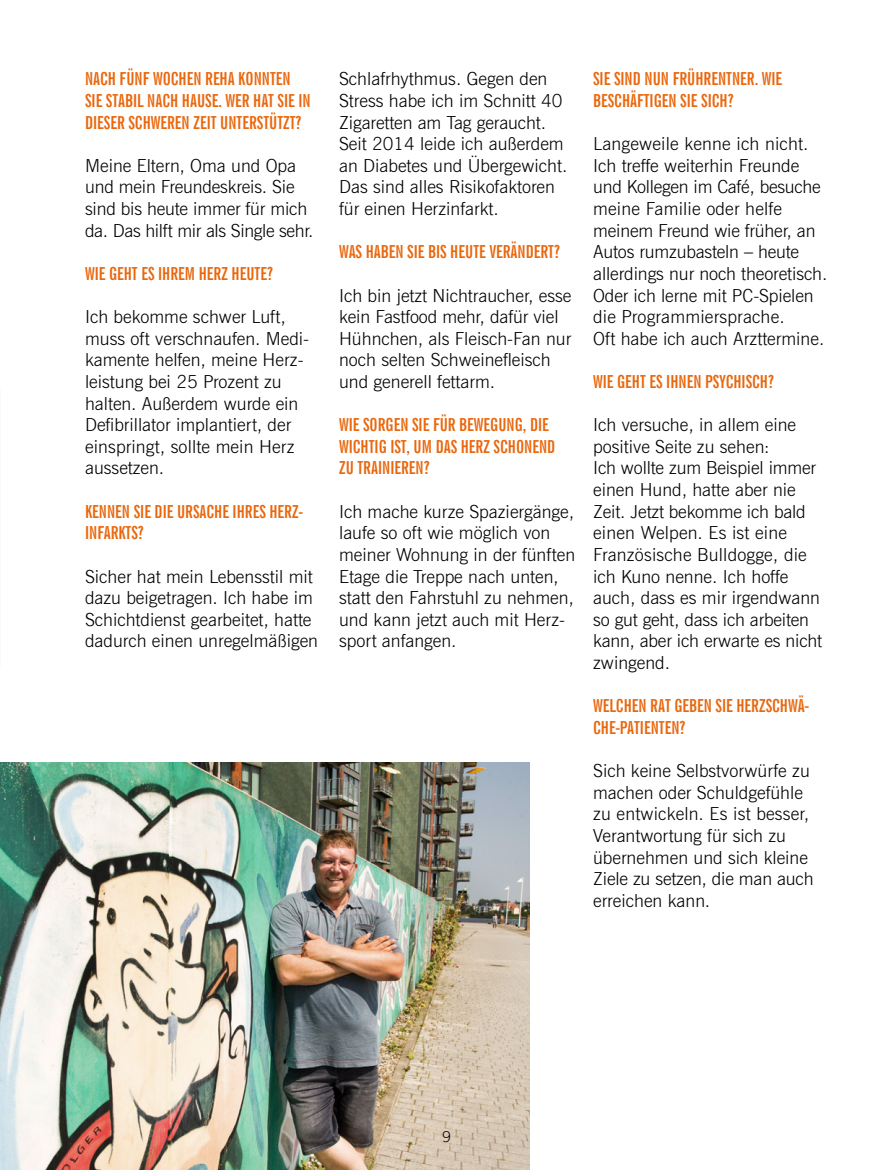
<style>
.page{position:relative;width:893px;height:1170px;background:#fff}
.page>*{position:absolute;margin:0;border:0;box-sizing:border-box;transform-origin:0 0}
.t1{font:300 18px/21.6px "News Gothic BT";color:#000}
.t2{font:700 extra-condensed 18px/21.6px "News Gothic BT";color:#e9670d}
.t3{font:300 15px "News Gothic BT";color:#000}
</style>
<div class="page">
<img style="left:0;top:762px;width:530px;height:407px">
<p class="t2" style="left:85px;top:68px;width:227px">NACH FÜNF WOCHEN REHA KONNTEN<br>SIE STABIL NACH HAUSE. WER HAT SIE IN<br>DIESER SCHWEREN ZEIT UNTERSTÜTZT?</p>
<p class="t1" style="left:85px;top:154px;width:230px">Meine Eltern, Oma und Opa und mein Freundeskreis. Sie sind bis heute immer für mich da. Das hilft mir als Single sehr.</p>
<p class="t2" style="left:85px;top:262px;width:190px">WIE GEHT ES IHREM HERZ HEUTE?</p>
<p class="t1" style="left:85px;top:306px;width:226px">Ich bekomme schwer Luft, muss oft verschnaufen. Medi&shy;kamente helfen, meine Herz&shy;leistung bei 25 Prozent zu halten. Außerdem wurde ein<br>Defibrillator implantiert, der einspringt, sollte mein Herz aussetzen.</p>
<p class="t2" style="left:85px;top:500px;width:219px">KENNEN SIE DIE URSACHE IHRES HERZ-<br>INFARKTS?</p>
<p class="t1" style="left:85px;top:565px;width:235px">Sicher hat mein Lebensstil mit dazu beigetragen. Ich habe im<br>Schichtdienst gearbeitet, hatte dadurch einen unregelmäßigen</p>
<p class="t1" style="left:339px;top:68px;width:230px">Schlafrhythmus. Gegen den<br>Stress habe ich im Schnitt 40<br>Zigaretten am Tag geraucht.<br>Seit 2014 leide ich außerdem an Diabetes und Übergewicht.<br>Das sind alles Risikofaktoren für einen Herzinfarkt.</p>
<p class="t2" style="left:339px;top:241px;width:223px">WAS HABEN SIE BIS HEUTE VERÄNDERT?</p>
<p class="t1" style="left:339px;top:284px;width:234px">Ich bin jetzt Nichtraucher, esse kein Fastfood mehr, dafür viel<br>Hühnchen, als Fleisch-Fan nur noch selten Schweinefleisch und generell fettarm.</p>
<p class="t2" style="left:339px;top:414px;width:218px">WIE SORGEN SIE FÜR BEWEGUNG, DIE<br>WICHTIG IST, UM DAS HERZ SCHONEND<br>ZU TRAINIEREN?</p>
<p class="t1" style="left:339px;top:500px;width:238px">Ich mache kurze Spaziergänge, laufe so oft wie möglich von meiner Wohnung in der fünften<br>Etage die Treppe nach unten, statt den Fahrstuhl zu nehmen, und kann jetzt auch mit Herz&shy;sport anfangen.</p>
<p class="t2" style="left:593px;top:68px;width:191px">SIE SIND NUN FRÜHRENTNER. WIE<br>BESCHÄFTIGEN SIE SICH?</p>
<p class="t1" style="left:593px;top:133px;width:236px">Langeweile kenne ich nicht.<br>Ich treffe weiterhin Freunde und Kollegen im Café, besuche meine Familie oder helfe meinem Freund wie früher, an<br>Autos rumzubasteln – heute allerdings nur noch theoretisch.<br>Oder ich lerne mit PC-Spielen die Programmiersprache.<br>Oft habe ich auch Arzttermine.</p>
<p class="t2" style="left:593px;top:370px;width:183px">WIE GEHT ES IHNEN PSYCHISCH?</p>
<p class="t1" style="left:593px;top:414px;width:230px">Ich versuche, in allem eine positive Seite zu sehen:<br>Ich wollte zum Beispiel immer einen Hund, hatte aber nie<br>Zeit. Jetzt bekomme ich bald einen Welpen. Es ist eine<br>Französische Bulldogge, die ich Kuno nenne. Ich hoffe auch, dass es mir irgendwann so gut geht, dass ich arbeiten kann, aber ich erwarte es nicht zwingend.</p>
<p class="t2" style="left:593px;top:694px;width:217px">WELCHEN RAT GEBEN SIE HERZSCHWÄ-<br>CHE-PATIENTEN?</p>
<p class="t1" style="left:593px;top:759px;width:222px">Sich keine Selbstvorwürfe zu machen oder Schuldgefühle zu entwickeln. Es ist besser,<br>Verantwortung für sich zu übernehmen und sich kleine<br>Ziele zu setzen, die man auch erreichen kann.</p>
<p class="t3" style="left:442px;top:1127px;width:10px">9</p>
</div>
